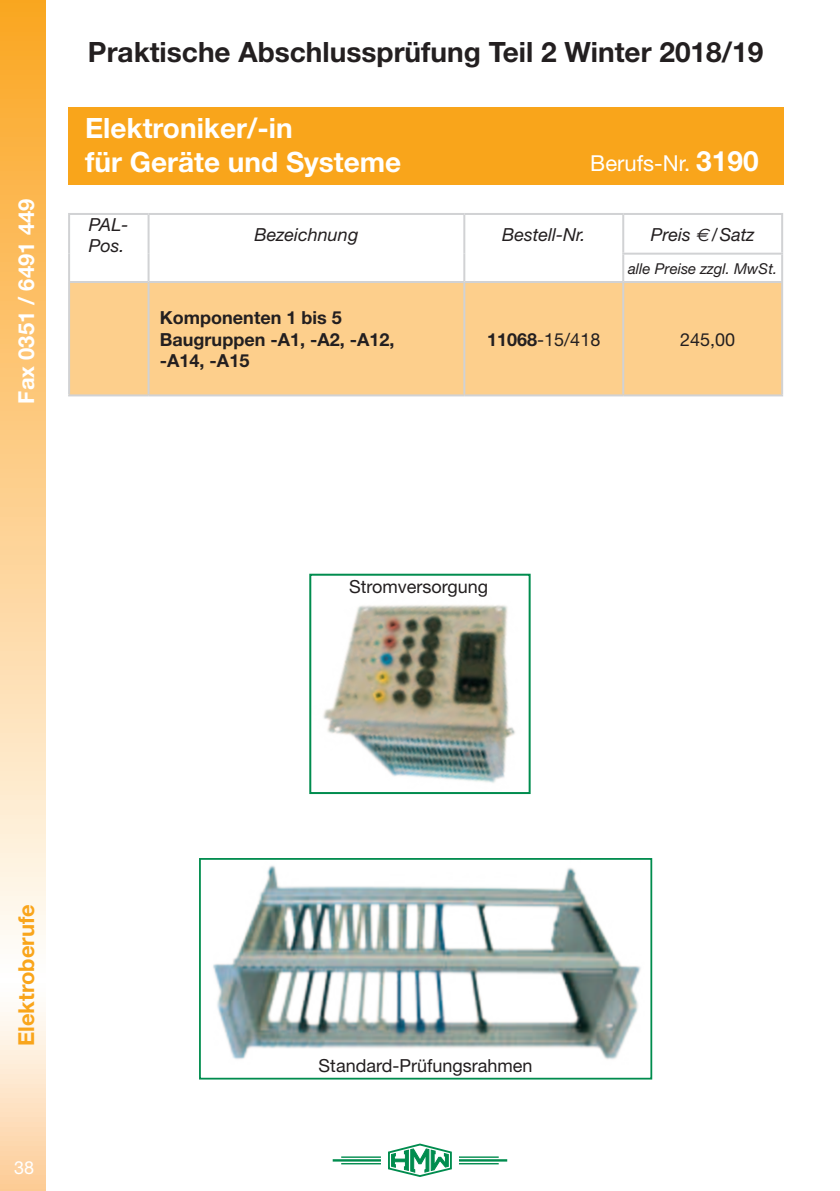
<style>
.page{position:relative;width:840px;height:1191px;background:#fff}
.page>*{position:absolute;margin:0;border:0;box-sizing:border-box;transform-origin:0 0}
.t1{font:700 28px "Helvetica Neue";color:#231f20}
.t2{font:700 28px/33.6px "Helvetica Neue";color:#fff}
.t3{font:700 22px "Helvetica Neue";color:#fff}
.t4{font:22px "Helvetica Neue";color:#fff}
.t5{font:700 22px "Helvetica Neue";color:#f9a51b}
.t6{font:18px "Helvetica Neue";color:#231f20}
.t7{font:700 18px/21.6px "Helvetica Neue";color:#231f20}
.t8{font:italic 18px/21.6px "Helvetica Neue";color:#231f20}
.t9{font:18px "Helvetica Neue";color:#fff}
.t10{font:italic 15px "Helvetica Neue";color:#231f20}
.s1{font-weight:700;font-size:28px}
.s2{font-family:"Euro Sans"}
.s3{font-weight:700}
</style>
<div class="page">
<svg style="left:0;top:0;width:45px;height:1191px;background:#fdd499"></svg>
<svg style="left:388px;top:1143px;width:64px;height:34px"></svg>
<hr style="left:332px;top:1159px;width:49px;height:2px;background:#008c4e">
<hr style="left:341px;top:1156px;width:40px;height:1px;background:#008c4e">
<hr style="left:341px;top:1163px;width:40px;height:1px;background:#008c4e">
<hr style="left:458px;top:1159px;width:49px;height:2px;background:#008c4e">
<hr style="left:458px;top:1156px;width:40px;height:1px;background:#008c4e">
<hr style="left:458px;top:1163px;width:40px;height:1px;background:#008c4e">
<div style="left:68px;top:107px;width:714px;height:78px;background:#f9a51b"></div>
<div style="left:70px;top:283px;width:393px;height:111px;background:#fdcf8c"></div>
<div style="left:465px;top:283px;width:315px;height:111px;background:#fdcf8c"></div>
<hr style="left:68px;top:283px;width:2px;height:111px;background:#d1d2d4">
<hr style="left:147px;top:283px;width:2px;height:111px;background:#d1d2d4">
<hr style="left:463px;top:283px;width:2px;height:111px;background:#d1d2d4">
<hr style="left:622px;top:283px;width:2px;height:111px;background:#d1d2d4">
<hr style="left:780px;top:283px;width:2px;height:111px;background:#d1d2d4">
<hr style="left:68px;top:213px;width:80px;height:2px;background:#d1d2d4">
<hr style="left:68px;top:215px;width:2px;height:39px;background:#d1d2d4">
<hr style="left:148px;top:213px;width:316px;height:2px;background:#d1d2d4">
<hr style="left:147px;top:215px;width:2px;height:39px;background:#d1d2d4">
<hr style="left:464px;top:213px;width:159px;height:2px;background:#d1d2d4">
<hr style="left:463px;top:215px;width:2px;height:39px;background:#d1d2d4">
<hr style="left:68px;top:254px;width:2px;height:27px;background:#d1d2d4">
<hr style="left:147px;top:254px;width:2px;height:27px;background:#d1d2d4">
<hr style="left:463px;top:254px;width:2px;height:27px;background:#d1d2d4">
<hr style="left:68px;top:281px;width:80px;height:2px;background:#d1d2d4">
<hr style="left:148px;top:281px;width:316px;height:2px;background:#d1d2d4">
<hr style="left:464px;top:281px;width:159px;height:2px;background:#d1d2d4">
<hr style="left:623px;top:281px;width:159px;height:2px;background:#d1d2d4">
<hr style="left:68px;top:394px;width:80px;height:2px;background:#d1d2d4">
<hr style="left:148px;top:394px;width:316px;height:2px;background:#d1d2d4">
<hr style="left:464px;top:394px;width:159px;height:2px;background:#d1d2d4">
<hr style="left:623px;top:394px;width:159px;height:2px;background:#d1d2d4">
<hr style="left:623px;top:213px;width:159px;height:2px;background:#d1d2d4">
<hr style="left:622px;top:215px;width:2px;height:38px;background:#d1d2d4">
<hr style="left:780px;top:215px;width:2px;height:38px;background:#d1d2d4">
<hr style="left:622px;top:253px;width:160px;height:2px;background:#d1d2d4">
<hr style="left:622px;top:255px;width:2px;height:26px;background:#d1d2d4">
<hr style="left:780px;top:255px;width:2px;height:26px;background:#d1d2d4">
<img style="left:213px;top:865px;width:428px;height:195px">
<div style="left:199px;top:858px;width:453px;height:221px;border:2px solid #008c4e"></div>
<img style="left:323px;top:605px;width:192px;height:178px">
<div style="left:309px;top:573px;width:221px;height:221px;border:2px solid #008c4e"></div>
<p class="t3" style="left:13px;top:403px;width:206px;rotate:-90deg">Fax 0351 / 6491 449</p>
<h1 class="t1" style="left:88px;top:34px;width:676px">Praktische Abschlussprüfung Teil 2 Winter 2018/19</h1>
<h1 class="t2" style="left:85px;top:111px;width:317px">Elektroniker/-in<br>für Geräte und Systeme</h1>
<p class="t4" style="left:590px;top:150px;width:170px">Berufs-Nr. <span class="s1">3190</span></p>
<p class="t8" style="left:89px;top:213px;width:41px">PAL-<br>Pos.</p>
<p class="t8" style="left:254px;top:224px;width:105px">Bezeichnung</p>
<p class="t8" style="left:502px;top:224px;width:85px">Bestell-Nr.</p>
<p class="t8" style="left:650px;top:223px;width:105px">Preis <span class="s2">!</span>/Satz</p>
<p class="t10" style="left:627px;top:259px;width:150px">alle Preise zzgl. MwSt.</p>
<p class="t7" style="left:160px;top:306px;width:236px">Komponenten 1 bis 5<br>Baugruppen -A1, -A2, -A12, -A14, -A15</p>
<p class="t6" style="left:487px;top:329px;width:115px"><span class="s3">11068</span>-15/418</p>
<p class="t6" style="left:679px;top:329px;width:57px">245,00</p>
<p class="t6" style="left:349px;top:576px;width:140px">Stromversorgung</p>
<p class="t5" style="left:13px;top:1046px;width:144px;rotate:-90deg">Elektroberufe</p>
<p class="t9" style="left:14px;top:1156px;width:22px">38</p>
<p class="t6" style="left:318px;top:1054px;width:215px">Standard-Prüfungsrahmen</p>
</div>
